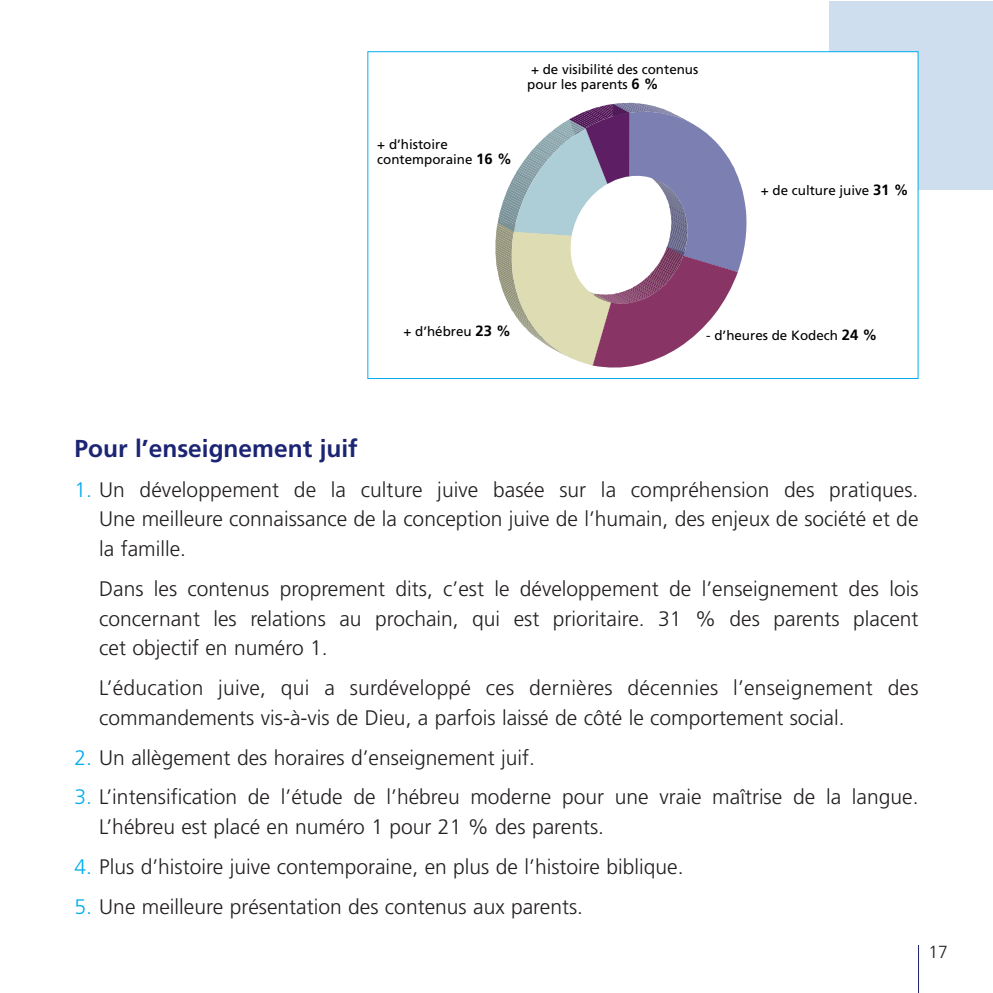
<style>
.page{position:relative;width:993px;height:993px;background:#fff}
.page>*{position:absolute;margin:0;border:0;box-sizing:border-box;transform-origin:0 0}
.t1{font:700 24.5px "Frutiger";color:#1c2574}
.t2{font:300 21px/29.8px "Frutiger";color:#231f20;text-align:justify}
.t3{font:300 17.5px "Frutiger";color:#231f20}
.t4{font:13.47px/14.9px "Frutiger";color:#000}
.s1{font-weight:700;font-size:14.88px}
.s2{color:#00adef}
</style>
<div class="page">
<div style="left:828px;top:2px;width:164px;height:188px;background:#cedeef"></div>
<hr style="left:917px;top:944px;width:1px;height:48px;background:#1c2574">
<div style="left:368px;top:52px;width:549px;height:326px;background:#fff"></div>
<svg style="left:495px;top:103px;width:252px;height:265px"></svg>
<p class="t4" style="left:527px;top:63px;width:172px">+ de visibilité des contenus pour les parents <span class="s1">6 %</span></p>
<p class="t4" style="left:377px;top:138px;width:136px">+ d’histoire contemporaine <span class="s1">16 %</span></p>
<p class="t4" style="left:760px;top:183px;width:149px">+ de culture juive <span class="s1">31 %</span></p>
<p class="t4" style="left:403px;top:324px;width:109px">+ d’hébreu <span class="s1">23 %</span></p>
<p class="t4" style="left:706px;top:328px;width:172px">- d’heures de Kodech <span class="s1">24 %</span></p>
<p class="t1" style="left:74px;top:438px;width:285px">Pour l’enseignement juif</p>
<p class="t2" style="left:99px;top:476px;width:820px;text-indent:-25px"><span class="s2">1.</span> Un développement de la culture juive basée sur la compréhension des pratiques.<br>Une meilleure connaissance de la conception juive de l’humain, des enjeux de société et de la famille.</p>
<p class="t2" style="left:99px;top:575px;width:820px">Dans les contenus proprement dits, c’est le développement de l’enseignement des lois concernant les relations au prochain, qui est prioritaire. 31 % des parents placent cet objectif en numéro 1.</p>
<p class="t2" style="left:99px;top:674px;width:820px">L’éducation juive, qui a surdéveloppé ces dernières décennies l’enseignement des commandements vis-à-vis de Dieu, a parfois laissé de côté le comportement social.</p>
<p class="t2" style="left:74px;top:743px;width:462px"><span class="s2">2.</span> Un allègement des horaires d’enseignement juif.</p>
<p class="t2" style="left:99px;top:783px;width:820px;text-indent:-25px"><span class="s2">3.</span> L’intensification de l’étude de l’hébreu moderne pour une vraie maîtrise de la langue.<br>L’hébreu est placé en numéro 1 pour 21 % des parents.</p>
<p class="t2" style="left:74px;top:853px;width:610px"><span class="s2">4.</span> Plus d’histoire juive contemporaine, en plus de l’histoire biblique.</p>
<p class="t2" style="left:74px;top:892px;width:510px"><span class="s2">5.</span> Une meilleure présentation des contenus aux parents.</p>
<p class="t3" style="left:928px;top:944px;width:21px">17</p>
</div>
